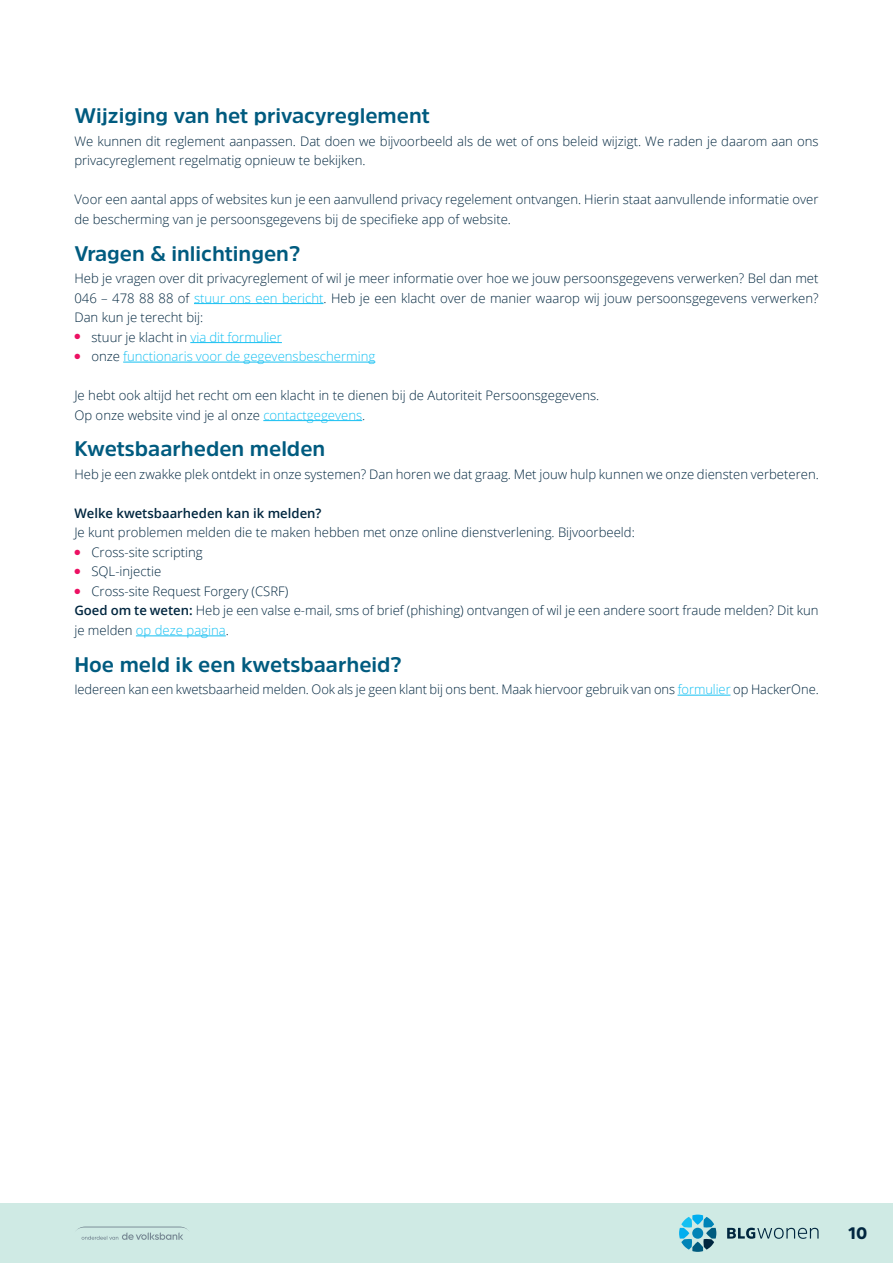
<style>
.page{position:relative;width:893px;height:1263px;background:#fff}
.page>*{position:absolute;margin:0;border:0;box-sizing:border-box;transform-origin:0 0}
.t1{font:700 21px "Amsi Pro";color:#005b7f}
.t2{font:900 16.5px "Amsi Pro";color:#00263f}
.t3{font:300 13.2px/19.5px "Open Sans";color:#00263f}
.t4{font:300 13.2px "Open Sans";color:#15c0f2}
.t5{font:600 13.2px "Open Sans";color:#00263f}
.s1{color:#15c0f2}
.s2{color:#00263f}
.s3{font-weight:600}
</style>
<div class="page">
<div style="left:0;top:1203px;width:893px;height:60px;background:#cfeae4"></div>
<svg style="left:77px;top:1226px;width:112px;height:14px"></svg>
<svg style="left:727px;top:1228px;width:92px;height:11px"></svg>
<svg style="left:679px;top:1214px;width:37px;height:38px"></svg>
<hr style="left:194px;top:303px;width:129px;height:1px;background:#15c0f2">
<hr style="left:190px;top:342px;width:92px;height:1px;background:#15c0f2">
<hr style="left:123px;top:362px;width:252px;height:1px;background:#15c0f2">
<hr style="left:263px;top:420px;width:99px;height:1px;background:#15c0f2">
<hr style="left:136px;top:635px;width:90px;height:1px;background:#15c0f2">
<hr style="left:678px;top:695px;width:52px;height:1px;background:#15c0f2">
<h1 class="t1" style="left:74px;top:101px;width:357px">Wijziging van het privacyreglement</h1>
<p class="t3" style="left:74px;top:131px;width:746px">We kunnen dit reglement aanpassen. Dat doen we bijvoorbeeld als de wet of ons beleid wijzigt. We raden je daarom aan ons privacyreglement regelmatig opnieuw te bekijken.</p>
<p class="t3" style="left:74px;top:189px;width:746px">Voor een aantal apps of websites kun je een aanvullend privacy regelement ontvangen. Hierin staat aanvullende informatie over de bescherming van je persoonsgegevens bij de specifieke app of website.</p>
<h1 class="t1" style="left:74px;top:239px;width:228px">Vragen &amp; inlichtingen?</h1>
<p class="t3" style="left:74px;top:268px;width:746px;text-align:justify">Heb je vragen over dit privacyreglement of wil je meer informatie over hoe we jouw persoonsgegevens verwerken? Bel dan met 046 – 478 88 88 of <span class="s1">stuur ons een bericht</span>. Heb je een klacht over de manier waarop wij jouw persoonsgegevens verwerken?<br>Dan kun je terecht bij:</p>
<p class="t3" style="left:74px;top:327px;width:209px"><sup>●</sup> stuur je klacht in <span class="s1">via dit formulier</span></p>
<p class="t4" style="left:74px;top:347px;width:302px"><sup>●</sup> <span class="s2">onze</span> functionaris voor de gegevensbescherming</p>
<p class="t3" style="left:74px;top:385px;width:526px">Je hebt ook altijd het recht om een klacht in te dienen bij de Autoriteit Persoonsgegevens.<br>Op onze website vind je al onze <span class="s1">contactgegevens</span>.</p>
<h1 class="t1" style="left:74px;top:434px;width:252px">Kwetsbaarheden melden</h1>
<p class="t3" style="left:74px;top:464px;width:746px">Heb je een zwakke plek ontdekt in onze systemen? Dan horen we dat graag. Met jouw hulp kunnen we onze diensten verbeteren.</p>
<p class="t5" style="left:74px;top:504px;width:249px">Welke kwetsbaarheden kan ik melden?</p>
<p class="t3" style="left:74px;top:522px;width:562px">Je kunt problemen melden die te maken hebben met onze online dienstverlening. Bijvoorbeeld:</p>
<p class="t3" style="left:74px;top:542px;width:130px"><sup>●</sup> Cross-site scripting</p>
<p class="t3" style="left:74px;top:561px;width:88px"><sup>●</sup> SQL-injectie</p>
<p class="t3" style="left:74px;top:581px;width:746px"><sup>●</sup> Cross-site Request Forgery (CSRF)<br><span class="s3">Goed om te weten:</span> Heb je een valse e-mail, sms of brief (phishing) ontvangen of wil je een andere soort fraude melden? Dit kun je melden <span class="s1">op deze pagina</span>.</p>
<h1 class="t1" style="left:74px;top:650px;width:329px">Hoe meld ik een kwetsbaarheid?</h1>
<p class="t3" style="left:74px;top:679px;width:746px">Iedereen kan een kwetsbaarheid melden. Ook als je geen klant bij ons bent. Maak hiervoor gebruik van ons <span class="s1">formulier</span> op HackerOne.</p>
<p class="t2" style="left:848px;top:1222px;width:21px">10</p>
</div>
